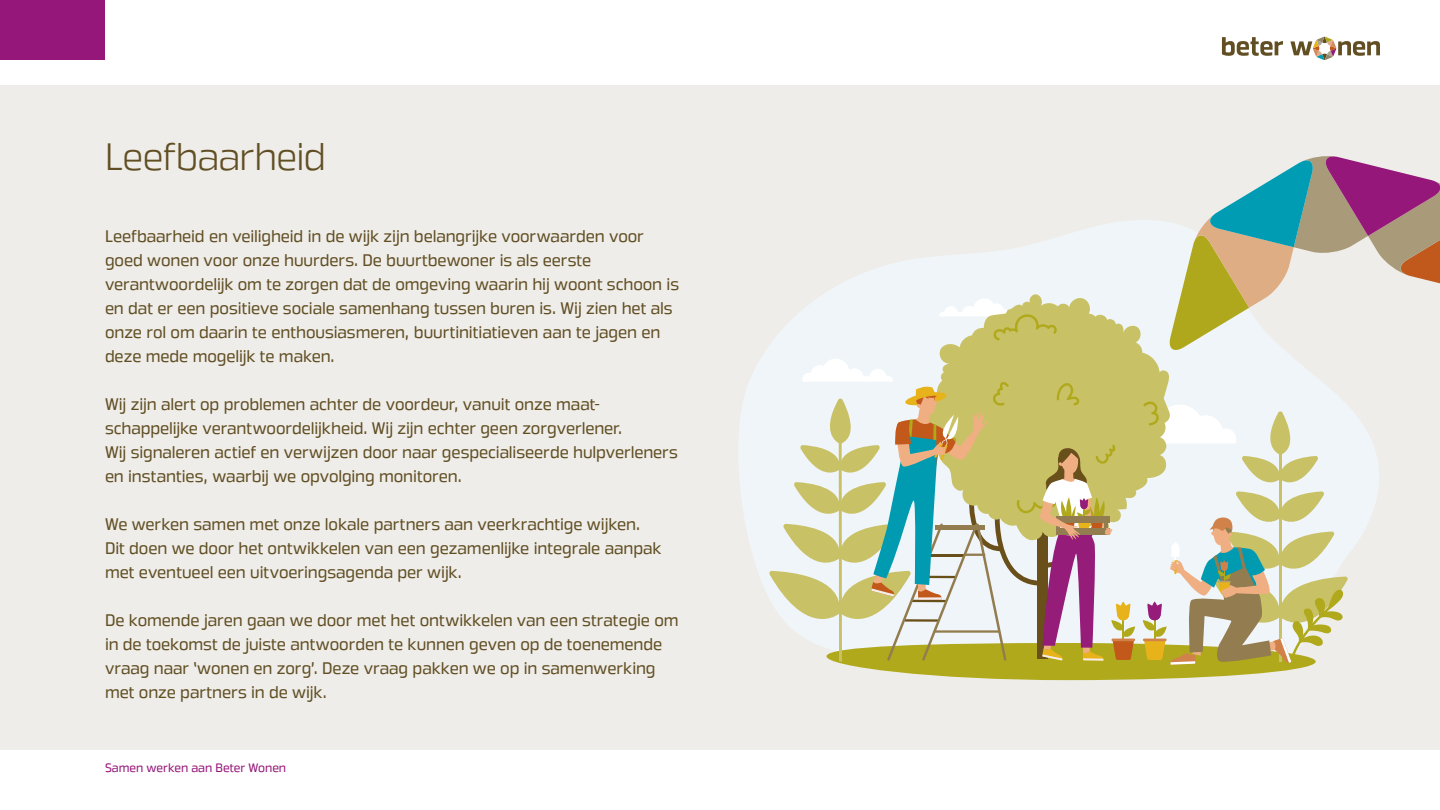
<style>
.page{position:relative;width:1440px;height:810px;background:#fff}
.page>*{position:absolute;margin:0;border:0;box-sizing:border-box;transform-origin:0 0}
.Titel_scherm{font:37.5px "Great Escape Lt";letter-spacing:-.015em;color:#614f24}
.Body_scherm{font:16.5px/24px "Great Escape Bk";letter-spacing:-.005em;color:#614f24}
.t1{font:12px "Great Escape Bk";letter-spacing:-.005em;color:#96177a}
</style>
<div class="page">
<svg style="left:1222px;top:37px;width:61px;height:19px"></svg>
<svg style="left:1290px;top:37px;width:90px;height:23px"></svg>
<div style="left:0;top:0;width:105px;height:60px;background:#96177a"></div>
<div style="left:0;top:86px;width:1440px;height:664px;background:#efede9"></div>
<svg style="left:739px;top:220px;width:640px;height:377px;fill:#eff5f8"></svg>
<svg style="left:921px;top:294px;width:249px;height:65px;fill:#c9c166"></svg>
<svg style="left:939px;top:298px;width:118px;height:42px"></svg>
<svg style="left:769px;top:359px;width:579px;height:321px"></svg>
<svg style="left:1169px;top:156px;width:271px;height:197px"></svg>
<p class="Titel_scherm" style="left:105px;top:134px;width:223px">Leefbaarheid</p>
<p class="Body_scherm" style="left:105px;top:224px;width:576px">Leefbaarheid en veiligheid in de wijk zijn belangrijke voorwaarden voor goed wonen voor onze huurders. De buurtbewoner is als eerste verantwoordelijk om te zorgen dat de omgeving waarin hij woont schoon is en dat er een positieve sociale samenhang tussen buren is. Wij zien het als onze rol om daarin te enthousiasmeren, buurtinitiatieven aan te jagen en deze mede mogelijk te maken.</p>
<p class="Body_scherm" style="left:105px;top:392px;width:574px">Wij zijn alert op problemen achter de voordeur, vanuit onze maat&shy;schappelijke verantwoordelijkheid. Wij zijn echter geen zorgverlener.<br>Wij signaleren actief en verwijzen door naar gespecialiseerde hulpverleners en instanties, waarbij we opvolging monitoren.</p>
<p class="Body_scherm" style="left:105px;top:512px;width:558px">We werken samen met onze lokale partners aan veerkrachtige wijken.<br>Dit doen we door het ontwikkelen van een gezamenlijke integrale aanpak met eventueel een uitvoeringsagenda per wijk.</p>
<p class="Body_scherm" style="left:105px;top:608px;width:575px">De komende jaren gaan we door met het ontwikkelen van een strategie om in de toekomst de juiste antwoorden te kunnen geven op de toenemende vraag naar ‘wonen en zorg’. Deze vraag pakken we op in samenwerking met onze partners in de wijk.</p>
<p class="t1" style="left:105px;top:761px;width:183px">Samen werken aan Beter Wonen</p>
</div>
